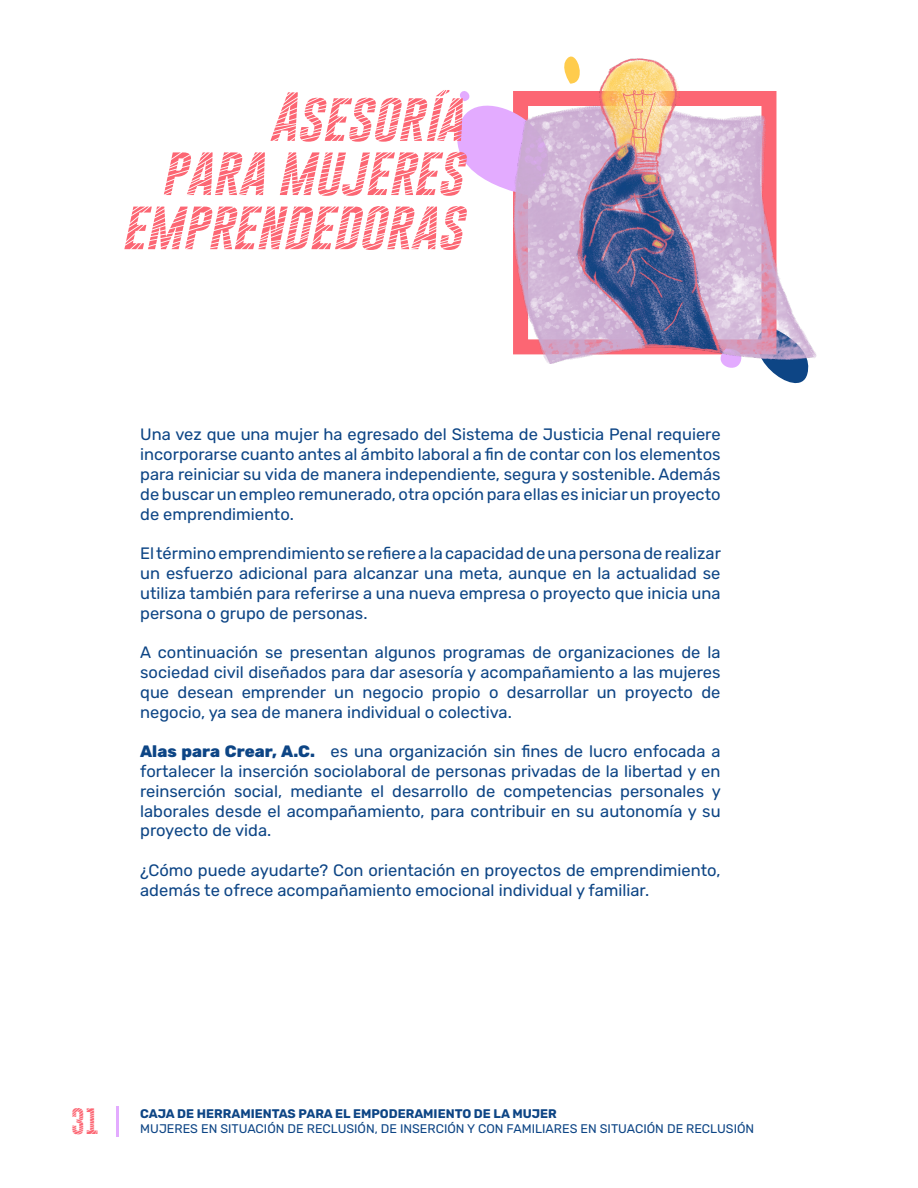
<style>
.page{position:relative;width:918px;height:1188px;background:#fff}
.page>*{position:absolute;margin:0;border:0;box-sizing:border-box;transform-origin:0 0}
.t1{font:italic 50.7px/54.2px "Gobold CUTS";color:#fc6673;text-align:right}
.t2{font:26.7px "Gobold CUTS";color:#fc6673}
.t3{font:16.5px/19.8px "Rubik";color:#0d4585;text-align:justify}
.t4{font:12.45px "Rubik";color:#0d4585}
.t5{font:700 12.45px "Rubik";color:#0d4585}
.s1{font-weight:800}
</style>
<div class="page">
<hr style="left:116px;top:1106px;width:2px;height:31px;background:#e3abff">
<svg style="left:457px;top:56px;width:118px;height:139px"></svg>
<svg style="left:723px;top:364px;width:86px;height:20px"></svg>
<img style="left:514px;top:58px;width:302px;height:306px">
<p class="t1" style="left:121px;top:90px;width:342px">Asesoría<br>para mujeres emprendedoras</p>
<p class="t3" style="left:140px;top:425px;width:582px">Una vez que una mujer ha egresado del Sistema de Justicia Penal requiere incorporarse cuanto antes al ámbito laboral a fin de contar con los elementos para reiniciar su vida de manera independiente, segura y sostenible. Además de buscar un empleo remunerado, otra opción para ellas es iniciar un proyecto de emprendimiento.</p>
<p class="t3" style="left:140px;top:544px;width:582px">El término emprendimiento se refiere a la capacidad de una persona de realizar un esfuerzo adicional para alcanzar una meta, aunque en la actualidad se utiliza también para referirse a una nueva empresa o proyecto que inicia una persona o grupo de personas.</p>
<p class="t3" style="left:140px;top:643px;width:582px">A continuación se presentan algunos programas de organizaciones de la sociedad civil diseñados para dar asesoría y acompañamiento a las mujeres que desean emprender un negocio propio o desarrollar un proyecto de negocio, ya sea de manera individual o colectiva.</p>
<p class="t3" style="left:140px;top:742px;width:582px"><span class="s1">Alas para Crear, A.C.</span> es una organización sin fines de lucro enfocada a fortalecer la inserción sociolaboral de personas privadas de la libertad y en reinserción social, mediante el desarrollo de competencias personales y laborales desde el acompañamiento, para contribuir en su autonomía y su proyecto de vida.</p>
<p class="t3" style="left:140px;top:861px;width:582px">¿Cómo puede ayudarte? Con orientación en proyectos de emprendimiento, además te ofrece acompañamiento emocional individual y familiar.</p>
<h2 class="t2" style="left:71px;top:1104px;width:30px">31</h2>
<p class="t5" style="left:140px;top:1107px;width:418px">CAJA DE HERRAMIENTAS PARA EL EMPODERAMIENTO DE LA MUJER</p>
<p class="t4" style="left:140px;top:1122px;width:615px">MUJERES EN SITUACIÓN DE RECLUSIÓN, DE INSERCIÓN Y CON FAMILIARES EN SITUACIÓN DE RECLUSIÓN</p>
</div>
